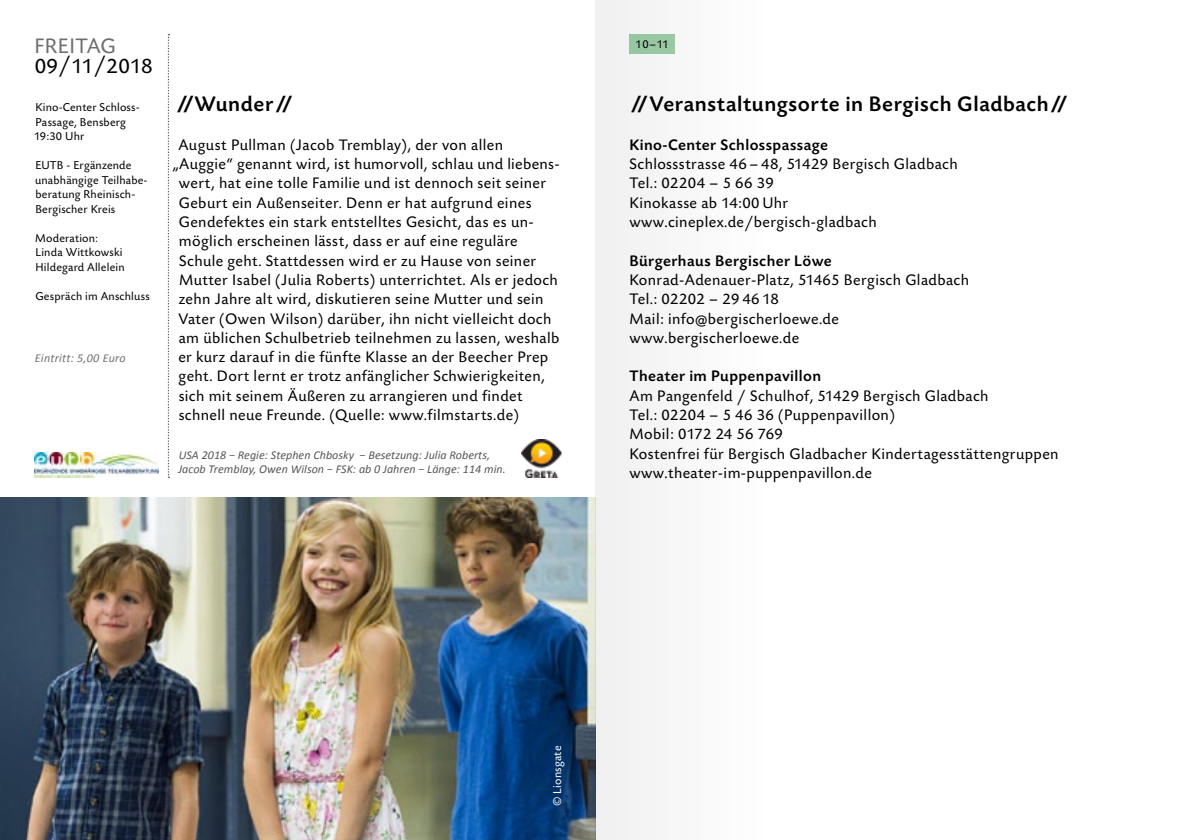
<style>
.page{position:relative;width:1191px;height:840px;background:#fff}
.page>*{position:absolute;margin:0;border:0;box-sizing:border-box;transform-origin:0 0}
.t1{font:500 22px "Today Sans BEFOP";letter-spacing:.025em;color:#000}
.t2{font:22px "Today Sans BEFOP";letter-spacing:.01em;color:#000}
.t3{font:22px "Today Sans BEFOP";letter-spacing:.02em;color:#6e6e6e}
.t4{font:16px/19.2px "Today Sans BEFOP";letter-spacing:.025em;color:#000}
.t5{font:500 16px "Today Sans BEFOP";letter-spacing:.025em;color:#000}
.t6{font:12px/14.4px "Today Sans BEFOP";letter-spacing:.015em;color:#000}
.t7{font:italic 12px/14.4px "Calibri";letter-spacing:.005em;color:#565655}
.t8{font:italic 12px "Calibri";letter-spacing:.025em;color:#6e6e6e}
.t9{font:12px "Today Sans BEFOP";letter-spacing:.015em;color:#fff}
</style>
<div class="page">
<img style="left:0;top:497px;width:595px;height:342px">
<img style="left:34px;top:452px;width:125px;height:25px">
<img style="left:521px;top:439px;width:40px;height:38px">
<svg style="left:168px;top:34px;width:1px;height:443px"></svg>
<div style="left:595px;top:0;width:173px;height:839px;background:#f7f7f7"></div>
<h1 class="t3" style="left:35px;top:35px;width:83px">FREITAG</h1>
<h1 class="t2" style="left:35px;top:54px;width:120px">09/11/2018</h1>
<p class="t6" style="left:34px;top:100px;width:107px">Kino-Center Schloss-<br>Passage, Bensberg<br>19:30 Uhr</p>
<p class="t6" style="left:35px;top:158px;width:114px">EUTB - Ergänzende unabhängige Teilhabe&shy;beratung Rheinisch-<br>Bergischer Kreis</p>
<p class="t6" style="left:35px;top:231px;width:91px">Moderation:<br>Linda Wittkowski<br>Hildegard Allelein</p>
<p class="t6" style="left:35px;top:289px;width:116px">Gespräch im Anschluss</p>
<p class="t8" style="left:35px;top:349px;width:92px">Eintritt: 5,00 Euro</p>
<h1 class="t1" style="left:175px;top:92px;width:127px"><sup>//</sup>Wunder<sup>//</sup></h1>
<p class="t4" style="left:178px;top:135px;width:326px">August Pullman (Jacob Tremblay), der von allen</p>
<p class="t4" style="left:173px;top:155px;width:387px">„Auggie“ genannt wird, ist humorvoll, schlau und liebens-</p>
<p class="t4" style="left:179px;top:174px;width:369px">wert, hat eine tolle Familie und ist dennoch seit seiner</p>
<p class="t4" style="left:179px;top:193px;width:354px">Geburt ein Außenseiter. Denn er hat aufgrund eines</p>
<p class="t4" style="left:179px;top:213px;width:356px">Gendefektes ein stark entstelltes Gesicht, das es un-</p>
<p class="t4" style="left:179px;top:232px;width:340px">möglich erscheinen lässt, dass er auf eine reguläre</p>
<p class="t4" style="left:179px;top:251px;width:359px">Schule geht. Stattdessen wird er zu Hause von seiner</p>
<p class="t4" style="left:179px;top:270px;width:380px">Mutter Isabel (Julia Roberts) unterrichtet. Als er jedoch</p>
<p class="t4" style="left:179px;top:290px;width:366px">zehn Jahre alt wird, diskutieren seine Mutter und sein</p>
<p class="t4" style="left:178px;top:309px;width:374px">Vater (Owen Wilson) darüber, ihn nicht vielleicht doch</p>
<p class="t4" style="left:179px;top:328px;width:382px">am üblichen Schulbetrieb teilnehmen zu lassen, weshalb</p>
<p class="t4" style="left:178px;top:348px;width:371px">er kurz darauf in die fünfte Klasse an der Beecher Prep</p>
<p class="t4" style="left:179px;top:367px;width:368px">geht. Dort lernt er trotz anfänglicher Schwierigkeiten,</p>
<p class="t4" style="left:179px;top:386px;width:345px">sich mit seinem Äußeren zu arrangieren und findet</p>
<p class="t4" style="left:179px;top:405px;width:342px">schnell neue Freunde. (Quelle: www.filmstarts.de)</p>
<p class="t7" style="left:178px;top:446px;width:329px">USA 2018 − Regie: Stephen Chbosky − Besetzung: Julia Roberts,<br>Jacob Tremblay, Owen Wilson − FSK: ab 0 Jahren − Länge: 114 min.</p>
<p class="t6" style="left:635px;top:37px;width:35px">10–11</p>
<h1 class="t1" style="left:629px;top:92px;width:448px"><sup>//</sup>Veranstaltungsorte in Bergisch Gladbach<sup>//</sup></h1>
<p class="t5" style="left:629px;top:136px;width:200px">Kino-Center Schlosspassage</p>
<p class="t4" style="left:629px;top:155px;width:330px">Schlossstrasse 46 – 48, 51429 Bergisch Gladbach<br>Tel.: 02204 – 5 66 39<br>Kinokasse ab 14:00 Uhr www.cineplex.de/bergisch-gladbach</p>
<p class="t5" style="left:629px;top:252px;width:204px">Bürgerhaus Bergischer Löwe</p>
<p class="t4" style="left:629px;top:270px;width:341px">Konrad-Adenauer-Platz, 51465 Bergisch Gladbach<br>Tel.: 02202 – 29 46 18<br>Mail: info@bergischerloewe.de www.bergischerloewe.de</p>
<p class="t5" style="left:629px;top:367px;width:193px">Theater im Puppenpavillon</p>
<p class="t4" style="left:629px;top:386px;width:430px">Am Pangenfeld / Schulhof, 51429 Bergisch Gladbach<br>Tel.: 02204 – 5 46 36 (Puppenpavillon)<br>Mobil: 0172 24 56 769<br>Kostenfrei für Bergisch Gladbacher Kindertagesstättengruppen www.theater-im-puppenpavillon.de</p>
<p class="t9" style="left:551px;top:805px;width:62px;rotate:-90deg">© Lionsgate</p>
</div>
